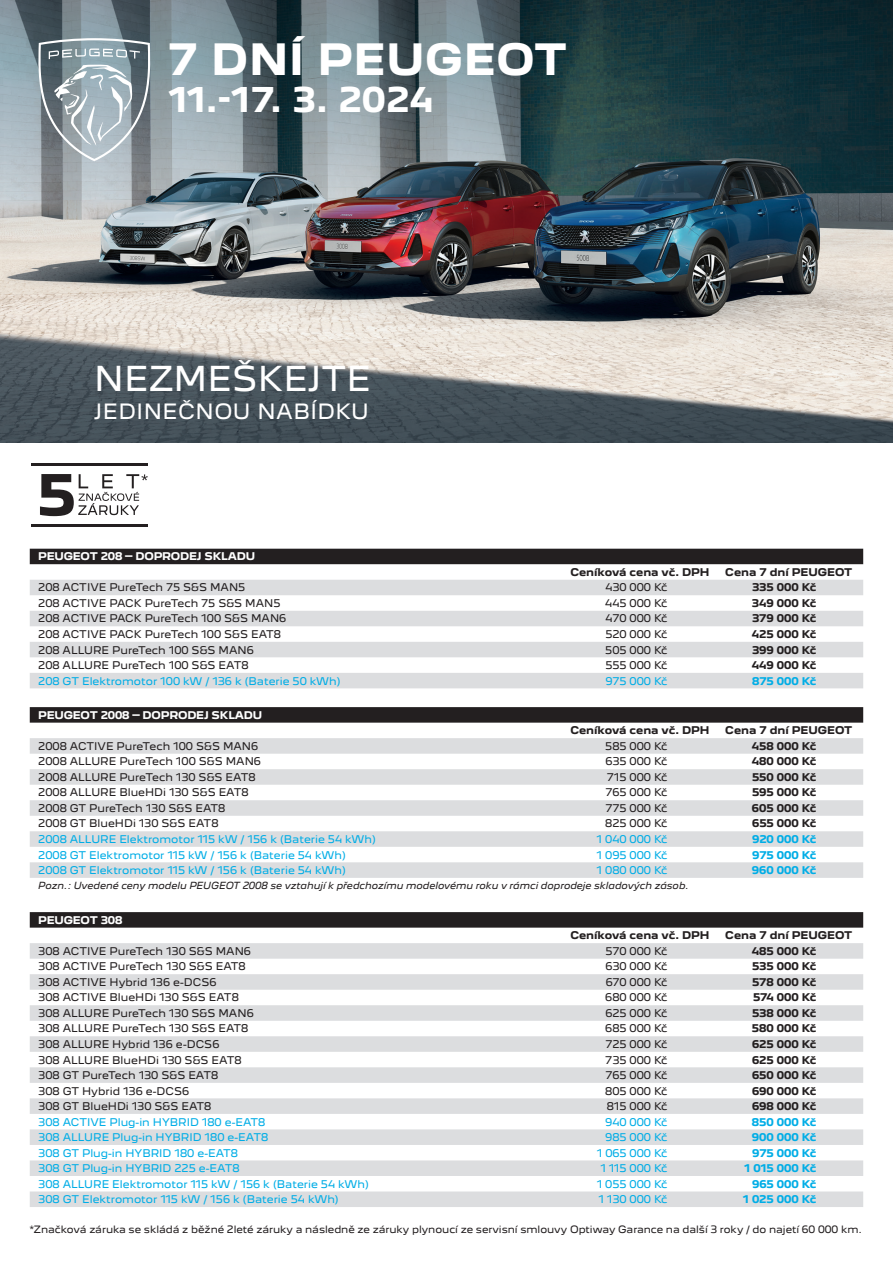
<style>
.page{position:relative;width:893px;height:1263px;background:#fff}
.page>*{position:absolute;margin:0;border:0;box-sizing:border-box;transform-origin:0 0}
.t1{font:700 39.45px "Peugeot New";letter-spacing:.02em;color:#fff}
.t2{font:31.35px "Peugeot New";color:#fff}
.t3{font:700 31.2px "Peugeot New";letter-spacing:.01em;color:#fff}
.t4{font:19.35px "Peugeot New";letter-spacing:.025em;color:#fff}
.t5{font:9.75px "Peugeot New";color:#231f20}
.t6{font:9.75px "Peugeot New";color:#00ade6}
.t7{font:700 9.75px "Peugeot New";color:#231f20}
.t8{font:700 9.75px "Peugeot New";color:#00ade6}
.t9{font:700 9.75px "Peugeot New";letter-spacing:-.02em;color:#fff}
.t10{font:9.3px "Peugeot New";letter-spacing:-.005em;color:#231f20}
.t11{font:italic 9px "Peugeot New";color:#231f20}
</style>
<div class="page">
<img style="left:0;top:305px;width:893px;height:137px">
<img style="left:0;top:0;width:893px;height:305px">
<svg style="left:38px;top:38px;width:112px;height:123px;background:#94a0a7"></svg>
<svg style="left:40px;top:474px;width:108px;height:42px"></svg>
<hr style="left:31px;top:525px;width:117px;height:2px;background:#231f20">
<hr style="left:31px;top:464px;width:117px;height:2px;background:#231f20">
<div style="left:30px;top:549px;width:833px;height:15px;background:#231f20"></div>
<svg style="left:30px;top:580px;width:833px;height:108px;fill:#dcdddf"></svg>
<svg style="left:30px;top:707px;width:833px;height:16px;background:#292526"></svg>
<svg style="left:30px;top:738px;width:833px;height:140px;fill:#e0e1e3"></svg>
<svg style="left:30px;top:912px;width:833px;height:16px;background:#292526"></svg>
<svg style="left:30px;top:943px;width:833px;height:264px;fill:#e2e3e4"></svg>
<h1 class="t1" style="left:168px;top:26px;width:400px">7 DNÍ PEUGEOT</h1>
<h3 class="t3" style="left:168px;top:74px;width:266px">11.-17. 3. 2024</h3>
<h2 class="t2" style="left:94px;top:353px;width:278px">NEZMEŠKEJTE</h2>
<h3 class="t4" style="left:94px;top:395px;width:276px">JEDINEČNOU NABÍDKU</h3>
<p class="t9" style="left:38px;top:548px;width:218px">PEUGEOT 208 – DOPRODEJ SKLADU</p>
<p class="t7" style="left:570px;top:564px;width:141px">Ceníková cena vč. DPH</p>
<p class="t7" style="left:725px;top:564px;width:129px">Cena 7 dní PEUGEOT</p>
<p class="t5" style="left:38px;top:579px;width:209px">208 ACTIVE PureTech 75 S&amp;S MAN5</p>
<p class="t5" style="left:605px;top:579px;width:64px">430 000 Kč</p>
<p class="t7" style="left:752px;top:579px;width:66px">335 000 Kč</p>
<p class="t5" style="left:38px;top:595px;width:244px">208 ACTIVE PACK PureTech 75 S&amp;S MAN5</p>
<p class="t5" style="left:605px;top:595px;width:64px">445 000 Kč</p>
<p class="t7" style="left:752px;top:595px;width:66px">349 000 Kč</p>
<p class="t5" style="left:38px;top:610px;width:250px">208 ACTIVE PACK PureTech 100 S&amp;S MAN6</p>
<p class="t5" style="left:605px;top:610px;width:64px">470 000 Kč</p>
<p class="t7" style="left:752px;top:610px;width:66px">379 000 Kč</p>
<p class="t5" style="left:38px;top:626px;width:244px">208 ACTIVE PACK PureTech 100 S&amp;S EAT8</p>
<p class="t5" style="left:605px;top:626px;width:64px">520 000 Kč</p>
<p class="t7" style="left:752px;top:626px;width:66px">425 000 Kč</p>
<p class="t5" style="left:38px;top:642px;width:217px">208 ALLURE PureTech 100 S&amp;S MAN6</p>
<p class="t5" style="left:605px;top:642px;width:64px">505 000 Kč</p>
<p class="t7" style="left:752px;top:641px;width:66px">399 000 Kč</p>
<p class="t5" style="left:38px;top:657px;width:212px">208 ALLURE PureTech 100 S&amp;S EAT8</p>
<p class="t5" style="left:605px;top:657px;width:64px">555 000 Kč</p>
<p class="t7" style="left:752px;top:657px;width:66px">449 000 Kč</p>
<p class="t6" style="left:38px;top:673px;width:304px">208 GT Elektromotor 100 kW / 136 k (Baterie 50 kWh)</p>
<p class="t6" style="left:605px;top:673px;width:64px">975 000 Kč</p>
<p class="t8" style="left:752px;top:672px;width:66px">875 000 Kč</p>
<p class="t9" style="left:38px;top:707px;width:226px">PEUGEOT 2008 – DOPRODEJ SKLADU</p>
<p class="t7" style="left:570px;top:722px;width:141px">Ceníková cena vč. DPH</p>
<p class="t7" style="left:725px;top:722px;width:129px">Cena 7 dní PEUGEOT</p>
<p class="t5" style="left:38px;top:738px;width:222px">2008 ACTIVE PureTech 100 S&amp;S MAN6</p>
<p class="t5" style="left:605px;top:738px;width:64px">585 000 Kč</p>
<p class="t7" style="left:752px;top:738px;width:66px">458 000 Kč</p>
<p class="t5" style="left:38px;top:753px;width:224px">2008 ALLURE PureTech 100 S&amp;S MAN6</p>
<p class="t5" style="left:606px;top:753px;width:64px">635 000 Kč</p>
<p class="t7" style="left:752px;top:753px;width:66px">480 000 Kč</p>
<p class="t5" style="left:38px;top:769px;width:219px">2008 ALLURE PureTech 130 S&amp;S EAT8</p>
<p class="t5" style="left:607px;top:769px;width:62px">715 000 Kč</p>
<p class="t7" style="left:752px;top:769px;width:66px">550 000 Kč</p>
<p class="t5" style="left:38px;top:784px;width:212px">2008 ALLURE BlueHDi 130 S&amp;S EAT8</p>
<p class="t5" style="left:605px;top:784px;width:64px">765 000 Kč</p>
<p class="t7" style="left:752px;top:784px;width:66px">595 000 Kč</p>
<p class="t5" style="left:38px;top:800px;width:189px">2008 GT PureTech 130 S&amp;S EAT8</p>
<p class="t5" style="left:605px;top:800px;width:64px">775 000 Kč</p>
<p class="t7" style="left:752px;top:800px;width:66px">605 000 Kč</p>
<p class="t5" style="left:38px;top:815px;width:182px">2008 GT BlueHDi 130 S&amp;S EAT8</p>
<p class="t5" style="left:605px;top:815px;width:64px">825 000 Kč</p>
<p class="t7" style="left:752px;top:815px;width:66px">655 000 Kč</p>
<p class="t6" style="left:38px;top:831px;width:339px">2008 ALLURE Elektromotor 115 kW / 156 k (Baterie 54 kWh)</p>
<p class="t6" style="left:597px;top:831px;width:72px">1 040 000 Kč</p>
<p class="t8" style="left:752px;top:831px;width:66px">920 000 Kč</p>
<p class="t6" style="left:38px;top:846px;width:309px">2008 GT Elektromotor 115 kW / 156 k (Baterie 54 kWh)</p>
<p class="t6" style="left:597px;top:846px;width:72px">1 095 000 Kč</p>
<p class="t8" style="left:752px;top:846px;width:66px">975 000 Kč</p>
<p class="t6" style="left:38px;top:862px;width:309px">2008 GT Elektromotor 115 kW / 156 k (Baterie 54 kWh)</p>
<p class="t6" style="left:597px;top:862px;width:72px">1 080 000 Kč</p>
<p class="t8" style="left:752px;top:862px;width:66px">960 000 Kč</p>
<p class="t11" style="left:38px;top:878px;width:652px">Pozn.: Uvedené ceny modelu PEUGEOT 2008 se vztahují k předchozímu modelovému roku v rámci doprodeje skladových zásob.</p>
<p class="t9" style="left:38px;top:912px;width:86px">PEUGEOT 308</p>
<p class="t7" style="left:570px;top:927px;width:141px">Ceníková cena vč. DPH</p>
<p class="t7" style="left:725px;top:927px;width:129px">Cena 7 dní PEUGEOT</p>
<p class="t5" style="left:38px;top:943px;width:214px">308 ACTIVE PureTech 130 S&amp;S MAN6</p>
<p class="t5" style="left:605px;top:943px;width:64px">570 000 Kč</p>
<p class="t7" style="left:752px;top:943px;width:66px">485 000 Kč</p>
<p class="t5" style="left:38px;top:958px;width:209px">308 ACTIVE PureTech 130 S&amp;S EAT8</p>
<p class="t5" style="left:606px;top:958px;width:64px">630 000 Kč</p>
<p class="t7" style="left:752px;top:958px;width:66px">535 000 Kč</p>
<p class="t5" style="left:38px;top:974px;width:180px">308 ACTIVE Hybrid 136 e-DCS6</p>
<p class="t5" style="left:606px;top:974px;width:63px">670 000 Kč</p>
<p class="t7" style="left:752px;top:974px;width:66px">578 000 Kč</p>
<p class="t5" style="left:38px;top:989px;width:202px">308 ACTIVE BlueHDi 130 S&amp;S EAT8</p>
<p class="t5" style="left:605px;top:989px;width:64px">680 000 Kč</p>
<p class="t7" style="left:753px;top:989px;width:65px">574 000 Kč</p>
<p class="t5" style="left:38px;top:1005px;width:217px">308 ALLURE PureTech 130 S&amp;S MAN6</p>
<p class="t5" style="left:605px;top:1005px;width:64px">625 000 Kč</p>
<p class="t7" style="left:752px;top:1005px;width:66px">538 000 Kč</p>
<p class="t5" style="left:38px;top:1020px;width:212px">308 ALLURE PureTech 130 S&amp;S EAT8</p>
<p class="t5" style="left:605px;top:1020px;width:64px">685 000 Kč</p>
<p class="t7" style="left:752px;top:1020px;width:66px">580 000 Kč</p>
<p class="t5" style="left:38px;top:1036px;width:183px">308 ALLURE Hybrid 136 e-DCS6</p>
<p class="t5" style="left:605px;top:1036px;width:64px">725 000 Kč</p>
<p class="t7" style="left:752px;top:1036px;width:66px">625 000 Kč</p>
<p class="t5" style="left:38px;top:1051px;width:205px">308 ALLURE BlueHDi 130 S&amp;S EAT8</p>
<p class="t5" style="left:605px;top:1051px;width:64px">735 000 Kč</p>
<p class="t7" style="left:752px;top:1051px;width:66px">625 000 Kč</p>
<p class="t5" style="left:38px;top:1067px;width:182px">308 GT PureTech 130 S&amp;S EAT8</p>
<p class="t5" style="left:605px;top:1067px;width:64px">765 000 Kč</p>
<p class="t7" style="left:752px;top:1067px;width:66px">650 000 Kč</p>
<p class="t5" style="left:38px;top:1083px;width:153px">308 GT Hybrid 136 e-DCS6</p>
<p class="t5" style="left:605px;top:1083px;width:64px">805 000 Kč</p>
<p class="t7" style="left:752px;top:1082px;width:66px">690 000 Kč</p>
<p class="t5" style="left:38px;top:1098px;width:175px">308 GT BlueHDi 130 S&amp;S EAT8</p>
<p class="t5" style="left:607px;top:1098px;width:62px">815 000 Kč</p>
<p class="t7" style="left:752px;top:1098px;width:66px">698 000 Kč</p>
<p class="t6" style="left:38px;top:1114px;width:229px">308 ACTIVE Plug-in HYBRID 180 e-EAT8</p>
<p class="t6" style="left:605px;top:1114px;width:64px">940 000 Kč</p>
<p class="t8" style="left:752px;top:1113px;width:66px">850 000 Kč</p>
<p class="t6" style="left:38px;top:1129px;width:231px">308 ALLURE Plug-in HYBRID 180 e-EAT8</p>
<p class="t6" style="left:605px;top:1129px;width:64px">985 000 Kč</p>
<p class="t8" style="left:752px;top:1129px;width:66px">900 000 Kč</p>
<p class="t6" style="left:38px;top:1145px;width:201px">308 GT Plug-in HYBRID 180 e-EAT8</p>
<p class="t6" style="left:597px;top:1145px;width:72px">1 065 000 Kč</p>
<p class="t8" style="left:752px;top:1145px;width:66px">975 000 Kč</p>
<p class="t6" style="left:38px;top:1160px;width:203px">308 GT Plug-in HYBRID 225 e-EAT8</p>
<p class="t6" style="left:600px;top:1160px;width:69px">1 115 000 Kč</p>
<p class="t8" style="left:744px;top:1160px;width:74px">1 015 000 Kč</p>
<p class="t6" style="left:38px;top:1176px;width:332px">308 ALLURE Elektromotor 115 kW / 156 k (Baterie 54 kWh)</p>
<p class="t6" style="left:597px;top:1176px;width:72px">1 055 000 Kč</p>
<p class="t8" style="left:752px;top:1176px;width:66px">965 000 Kč</p>
<p class="t6" style="left:38px;top:1191px;width:302px">308 GT Elektromotor 115 kW / 156 k (Baterie 54 kWh)</p>
<p class="t6" style="left:598px;top:1191px;width:71px">1 130 000 Kč</p>
<p class="t8" style="left:743px;top:1191px;width:75px">1 025 000 Kč</p>
<p class="t10" style="left:30px;top:1222px;width:834px">*Značková záruka se skládá z běžné 2leté záruky a následně ze záruky plynoucí ze servisní smlouvy Optiway Garance na další 3 roky / do najetí 60 000 km.</p>
</div>
